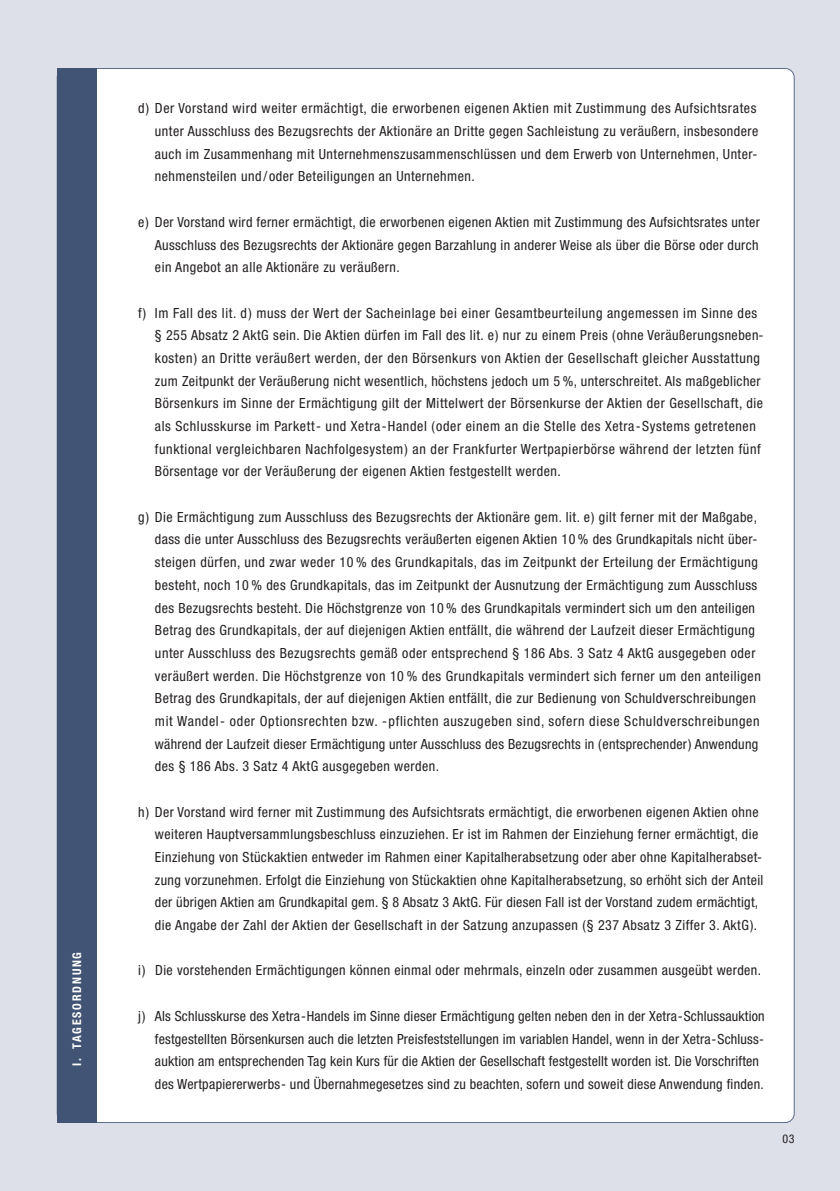
<style>
.page{position:relative;width:840px;height:1191px;background:#fff}
.page>*{position:absolute;margin:0;border:0;box-sizing:border-box;transform-origin:0 0}
.t1{font:condensed 14px/22.6px "Helvetica Neue";letter-spacing:.035em;color:#231f20}
.t2{font:condensed 14px/22.6px "Helvetica Neue";letter-spacing:.015em;color:#231f20}
.t3{font:700 condensed 12px "Helvetica Neue";letter-spacing:.15em;color:#fff}
.t4{font:condensed 12px "Helvetica Neue";color:#231f20}
</style>
<div class="page">
<div style="left:0;top:0;width:839px;height:1191px;background:#dddfe9"></div>
<div style="left:57px;top:69px;width:736px;height:1053px;background:#fff;border-radius:9px"></div>
<div style="left:57px;top:68px;width:39px;height:1055px;background:#425475"></div>
<p class="t3" style="left:73px;top:1066px;width:116px;rotate:-90deg">I. TAGESORDNUNG</p>
<p class="t1" style="left:155px;top:98px;width:604px;text-indent:-17px">d) Der Vorstand wird weiter ermächtigt, die erworbenen eigenen Aktien mit Zustimmung des Aufsichtsrates unter Ausschluss des Bezugsrechts der Aktionäre an Dritte gegen Sachleistung zu veräußern, insbesondere auch im Zusammenhang mit Unternehmenszusammenschlüssen und dem Erwerb von Unternehmen, Unter&shy;nehmensteilen und/oder Beteiligungen an Unternehmen.</p>
<p class="t1" style="left:155px;top:212px;width:606px;text-align:justify;text-indent:-17px">e) Der Vorstand wird ferner ermächtigt, die erworbenen eigenen Aktien mit Zustimmung des Aufsichtsrates unter Ausschluss des Bezugsrechts der Aktionäre gegen Barzahlung in anderer Weise als über die Börse oder durch ein Angebot an alle Aktionäre zu veräußern.</p>
<p class="t1" style="left:155px;top:302px;width:609px;text-indent:-17px">f) Im Fall des lit. d) muss der Wert der Sacheinlage bei einer Gesamtbeurteilung angemessen im Sinne des § 255 Absatz 2 AktG sein. Die Aktien dürfen im Fall des lit. e) nur zu einem Preis (ohne Veräußerungsneben&shy;kosten) an Dritte veräußert werden, der den Börsenkurs von Aktien der Gesellschaft gleicher Ausstattung zum Zeitpunkt der Veräußerung nicht wesentlich, höchstens jedoch um 5 %, unterschreitet. Als maßgeblicher Börsenkurs im Sinne der Ermächtigung gilt der Mittelwert der Börsenkurse der Aktien der Gesellschaft, die als Schlusskurse im Parkett- und Xetra-Handel (oder einem an die Stelle des Xetra-Systems getretenen funktional vergleichbaren Nachfolgesystem) an der Frankfurter Wertpapierbörse während der letzten fünf Börsentage vor der Veräußerung der eigenen Aktien festgestellt werden.</p>
<p class="t1" style="left:155px;top:507px;width:607px;text-indent:-17px">g) Die Ermächtigung zum Ausschluss des Bezugsrechts der Aktionäre gem. lit. e) gilt ferner mit der Maßgabe, dass die unter Ausschluss des Bezugsrechts veräußerten eigenen Aktien 10 % des Grundkapitals nicht über&shy;steigen dürfen, und zwar weder 10 % des Grundkapitals, das im Zeitpunkt der Erteilung der Ermächtigung besteht, noch 10 % des Grundkapitals, das im Zeitpunkt der Ausnutzung der Ermächtigung zum Ausschluss des Bezugsrechts besteht. Die Höchstgrenze von 10 % des Grundkapitals vermindert sich um den anteiligen Betrag des Grundkapitals, der auf diejenigen Aktien entfällt, die während der Laufzeit dieser Ermächtigung unter Ausschluss des Bezugsrechts gemäß oder entsprechend § 186 Abs. 3 Satz 4 AktG ausgegeben oder veräußert werden. Die Höchstgrenze von 10 % des Grundkapitals vermindert sich ferner um den anteiligen Betrag des Grundkapitals, der auf diejenigen Aktien entfällt, die zur Bedienung von Schuldverschreibungen mit Wandel- oder Optionsrechten bzw. -pflichten auszugeben sind, sofern diese Schuldverschreibungen während der Laufzeit dieser Ermächtigung unter Ausschluss des Bezugsrechts in (entsprechender) Anwendung des § 186 Abs. 3 Satz 4 AktG ausgegeben werden.</p>
<p class="t1" style="left:155px;top:801px;width:609px;text-indent:-17px">h) Der Vorstand wird ferner mit Zustimmung des Aufsichtsrats ermächtigt, die erworbenen eigenen Aktien ohne weiteren Hauptversammlungsbeschluss einzuziehen. Er ist im Rahmen der Einziehung ferner ermächtigt, die Einziehung von Stückaktien entweder im Rahmen einer Kapitalherabsetzung oder aber ohne Kapitalherabset&shy;zung vorzunehmen. Erfolgt die Einziehung von Stückaktien ohne Kapitalherabsetzung, so erhöht sich der Anteil der übrigen Aktien am Grundkapital gem. § 8 Absatz 3 AktG. Für diesen Fall ist der Vorstand zudem ermächtigt, die Angabe der Zahl der Aktien der Gesellschaft in der Satzung anzupassen (§ 237 Absatz 3 Ziffer 3. AktG).</p>
<p class="t1" style="left:138px;top:960px;width:624px">i) Die vorstehenden Ermächtigungen können einmal oder mehrmals, einzeln oder zusammen ausgeübt werden.</p>
<p class="t2" style="left:155px;top:1005px;width:611px;text-indent:-17px">j) Als Schlusskurse des Xetra-Handels im Sinne dieser Ermächtigung gelten neben den in der Xetra-Schlussauktion festgestellten Börsenkursen auch die letzten Preisfeststellungen im variablen Handel, wenn in der Xetra-Schluss&shy;auktion am entsprechenden Tag kein Kurs für die Aktien der Gesellschaft festgestellt worden ist. Die Vorschriften des Wertpapiererwerbs- und Übernahmegesetzes sind zu beachten, sofern und soweit diese Anwendung finden.</p>
<p class="t4" style="left:782px;top:1134px;width:14px">03</p>
</div>
